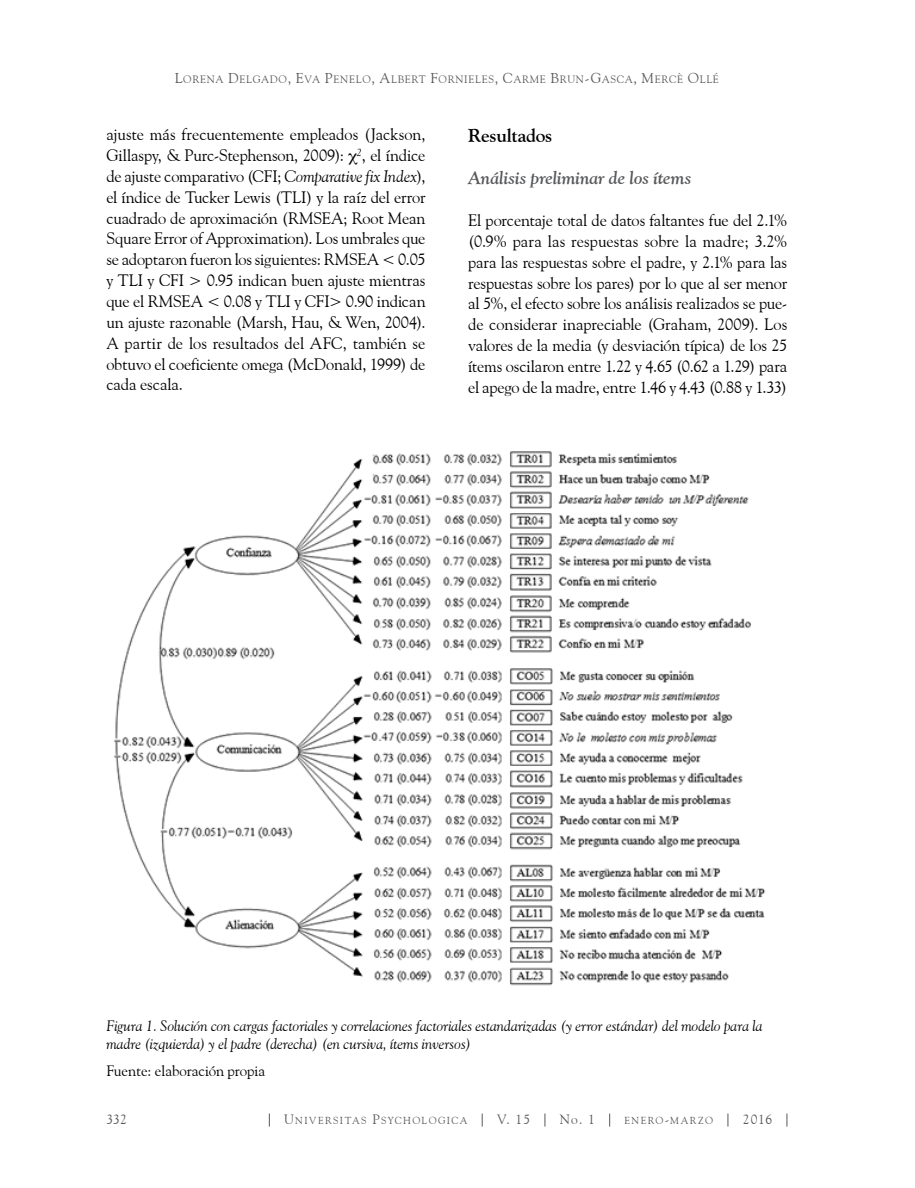
<style>
.page{position:relative;width:915px;height:1188px;background:#fff}
.page>*{position:absolute;margin:0;border:0;box-sizing:border-box;transform-origin:0 0}
.t1{font:700 18.75px "Goudy Old Style BT";letter-spacing:-.01em;color:#000}
.t2{font:italic 700 18px "Goudy Old Style BT";color:#58595b}
.t3{font:16.5px/20.9px "Goudy Old Style BT";letter-spacing:-.015em;color:#000;text-align:justify}
.t4{font:italic 15px/18px "Goudy Old Style BT";letter-spacing:-.005em;color:#000}
.t5{font:15px "Goudy Old Style BT";letter-spacing:-.005em;color:#000}
.t6{font:13.5px "Goudy Old Style BT";letter-spacing:.085em;color:#58595b}
.t7{font:13.5px "Goudy Old Style BT";color:#58595b}
.t8{font:10.65px "Goudy Old Style BT";letter-spacing:.065em;color:#58595b}
.t9{font:10.2px "Goudy Old Style BT";letter-spacing:.14em;color:#58595b}
.s1{font-size:14.25px}
.s2{font-style:italic}
.s3{font-size:13.5px}
</style>
<div class="page">
<svg style="left:269px;top:1114px;width:1px;height:13px"></svg>
<svg style="left:481px;top:1114px;width:1px;height:13px"></svg>
<svg style="left:544px;top:1114px;width:1px;height:13px"></svg>
<svg style="left:609px;top:1114px;width:1px;height:13px"></svg>
<svg style="left:727px;top:1114px;width:1px;height:13px"></svg>
<svg style="left:786px;top:1114px;width:1px;height:13px"></svg>
<img style="left:114px;top:451px;width:652px;height:535px">
<p class="t8" style="left:175px;top:73px;width:545px"><span class="s1">L</span>ORENA <span class="s1">D</span>ELGADO<span class="s1">, E</span>VA <span class="s1">P</span>ENELO<span class="s1">, A</span>LBERT <span class="s1">F</span>ORNIELES<span class="s1">, C</span>ARME <span class="s1">B</span>RUN<span class="s1">-G</span>ASCA<span class="s1">, M</span>ERCÈ <span class="s1">O</span>LLÉ</p>
<p class="t3" style="left:106px;top:124px;width:320px">ajuste más frecuentemente empleados (Jackson, Gillaspy, &amp; Purc-Stephenson, 2009): <sup>2</sup>, el índice de ajuste comparativo (CFI; <span class="s2">Comparative fix Index</span>), el índice de Tucker Lewis (TLI) y la raíz del error cuadrado de aproximación (RMSEA; Root Mean Square Error of Approximation). Los umbrales que se adoptaron fueron los siguientes: RMSEA &lt; 0.05 y TLI y CFI &gt; 0.95 indican buen ajuste mientras que el RMSEA &lt; 0.08 y TLI y CFI&gt; 0.90 indican un ajuste razonable (Marsh, Hau, &amp; Wen, 2004).<br>A partir de los resultados del AFC, también se obtuvo el coeficiente omega (McDonald, 1999) de cada escala.</p>
<p class="t1" style="left:468px;top:124px;width:86px">Resultados</p>
<p class="t2" style="left:468px;top:167px;width:224px">Análisis preliminar de los ítems</p>
<p class="t3" style="left:468px;top:210px;width:320px">El porcentaje total de datos faltantes fue del 2.1% (0.9% para las respuestas sobre la madre; 3.2% para las respuestas sobre el padre, y 2.1% para las respuestas sobre los pares) por lo que al ser menor al 5%, el efecto sobre los análisis realizados se pue&shy;de considerar inapreciable (Graham, 2009). Los valores de la media (y desviación típica) de los 25 ítems oscilaron entre 1.22 y 4.65 (0.62 a 1.29) para el apego de la madre, entre 1.46 y 4.43 (0.88 y 1.33)</p>
<p class="t4" style="left:106px;top:1016px;width:657px">Figura 1. Solución con cargas factoriales y correlaciones factoriales estandarizadas (y error estándar) del modelo para la madre (izquierda) y el padre (derecha) (en cursiva, ítems inversos)</p>
<p class="t5" style="left:106px;top:1062px;width:160px">Fuente: elaboración propia</p>
<p class="t7" style="left:106px;top:1111px;width:22px">332</p>
<p class="t9" style="left:284px;top:1114px;width:185px"><span class="s3">U</span>NIVERSITAS <span class="s3">P</span>SYCHOLOGICA</p>
<p class="t6" style="left:497px;top:1111px;width:35px">V. 15</p>
<p class="t6" style="left:559px;top:1111px;width:37px">No. 1</p>
<p class="t9" style="left:624px;top:1114px;width:90px">ENERO<span class="s3">-</span>MARZO</p>
<p class="t6" style="left:742px;top:1111px;width:31px">2016</p>
</div>
